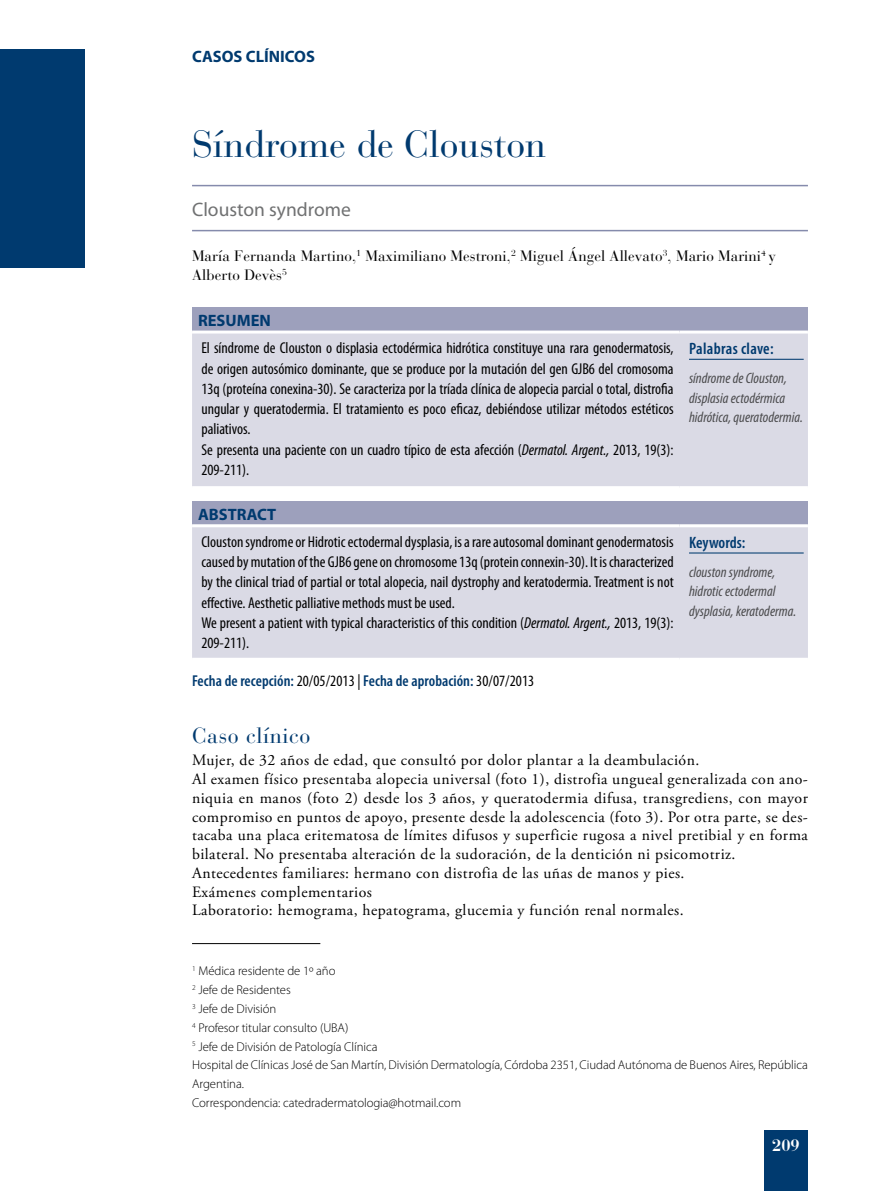
<style>
.page{position:relative;width:893px;height:1191px;background:#fff}
.page>*{position:absolute;margin:0;border:0;box-sizing:border-box;transform-origin:0 0}
.t1{font:37.5px "Bauer Bodoni";color:#003a6f}
.t2{font:21.75px "Bauer Bodoni";letter-spacing:.03em;color:#003a6f}
.t3{font:19.5px "Myriad Pro";color:#707172}
.t4{font:700 16.5px "Myriad Pro";color:#003a6f}
.t5{font:600 condensed 16.5px "Myriad Pro";letter-spacing:.01em;color:#003a6f}
.t6{font:700 16.5px "Bauer Bodoni";color:#fff}
.t7{font:condensed 15.75px/20.2px "Myriad Pro";color:#000}
.t8{font:15.75px/18.8px "Adobe Garamond Pro";letter-spacing:.03em;color:#000}
.t9{font:600 condensed 15.75px "Myriad Pro";letter-spacing:.005em;color:#003a6f}
.t10{font:italic condensed 15px/19.5px "Myriad Pro";color:#4b4b4d}
.t11{font:15px/18.8px "Bauer Bodoni";letter-spacing:.005em;color:#000}
.t12{font:300 12.75px/18.8px "Myriad Pro";letter-spacing:-.005em;color:#000}
.s1{font-style:italic}
.s2{font-weight:400;color:#000}
</style>
<div class="page">
<div style="left:764px;top:1130px;width:44px;height:61px;background:#003a6f"></div>
<div style="left:0;top:50px;width:84px;height:218px;background:#003a6f"></div>
<div style="left:192px;top:308px;width:616px;height:24px;background:#9da0bc"></div>
<div style="left:192px;top:333px;width:616px;height:153px;background:#dadae5"></div>
<hr style="left:192px;top:330px;width:488px;height:3px;background:#fff">
<hr style="left:680px;top:330px;width:128px;height:3px;background:#fff">
<hr style="left:689px;top:359px;width:115px;height:1px;background:#003a6f">
<div style="left:192px;top:501px;width:616px;height:25px;background:#9da0bc"></div>
<div style="left:192px;top:527px;width:616px;height:131px;background:#dadae5"></div>
<hr style="left:192px;top:524px;width:488px;height:3px;background:#fff">
<hr style="left:680px;top:524px;width:128px;height:3px;background:#fff">
<hr style="left:689px;top:552px;width:115px;height:1px;background:#003a6f">
<hr style="left:192px;top:230px;width:616px;height:1px;background:#858bac">
<hr style="left:192px;top:185px;width:616px;height:1px;background:#858bac">
<hr style="left:192px;top:943px;width:128px;height:1px;background:#000">
<p class="t4" style="left:192px;top:46px;width:124px">CASOS CLÍNICOS</p>
<h1 class="t1" style="left:192px;top:121px;width:355px">Síndrome de Clouston</h1>
<p class="t3" style="left:192px;top:197px;width:160px">Clouston syndrome</p>
<p class="t11" style="left:192px;top:247px;width:585px">María Fernanda Martino,<sup>1</sup> Maximiliano Mestroni,<sup>2</sup> Miguel Ángel Allevato<sup>3</sup>, Mario Marini<sup>4</sup> y<br>Alberto Devès<sup>5</sup></p>
<p class="t4" style="left:198px;top:310px;width:74px">RESUMEN</p>
<p class="t7" style="left:201px;top:338px;width:474px">El síndrome de Clouston o displasia ectodérmica hidrótica constituye una rara genodermatosis, de origen autosómico dominante, que se produce por la mutación del gen GJB6 del cromosoma 13q (proteína conexina-30). Se caracteriza por la tríada clínica de alopecia parcial o total, distrofia ungular y queratodermia. El tratamiento es poco eficaz, debiéndose utilizar métodos estéticos paliativos.<br>Se presenta una paciente con un cuadro típico de esta afección (<span class="s1">Dermatol. Argent.,</span> 2013, 19(3):<br>209-211).</p>
<p class="t5" style="left:689px;top:338px;width:86px">Palabras clave:</p>
<p class="t10" style="left:689px;top:368px;width:115px">síndrome de Clouston, displasia ectodérmica hidrótica, queratodermia.</p>
<p class="t4" style="left:198px;top:503px;width:80px">ABSTRACT</p>
<p class="t7" style="left:201px;top:531px;width:474px">Clouston syndrome or Hidrotic ectodermal dysplasia, is a rare autosomal dominant genodermatosis caused by mutation of the GJB6 gene on chromosome 13q (protein connexin-30). It is characterized by the clinical triad of partial or total alopecia, nail dystrophy and keratodermia. Treatment is not effective. Aesthetic palliative methods must be used.<br>We present a patient with typical characteristics of this condition (<span class="s1">Dermatol. Argent.,</span> 2013, 19(3):<br>209-211).</p>
<p class="t5" style="left:689px;top:532px;width:58px">Keywords:</p>
<p class="t10" style="left:689px;top:562px;width:109px">clouston syndrome, hidrotic ectodermal dysplasia, keratoderma.</p>
<p class="t9" style="left:192px;top:671px;width:344px">Fecha de recepción: <span class="s2">20/05/2013 |</span> Fecha de aprobación: <span class="s2">30/07/2013</span></p>
<h2 class="t2" style="left:192px;top:722px;width:120px">Caso clínico</h2>
<p class="t8" style="left:192px;top:751px;width:617px">Mujer, de 32 años de edad, que consultó por dolor plantar a la deambulación.<br>Al examen físico presentaba alopecia universal (foto 1), distrofia ungueal generalizada con ano&shy;niquia en manos (foto 2) desde los 3 años, y queratodermia difusa, transgrediens, con mayor compromiso en puntos de apoyo, presente desde la adolescencia (foto 3). Por otra parte, se des&shy;tacaba una placa eritematosa de límites difusos y superficie rugosa a nivel pretibial y en forma bilateral. No presentaba alteración de la sudoración, de la dentición ni psicomotriz.<br>Antecedentes familiares: hermano con distrofia de las uñas de manos y pies.<br>Exámenes complementarios<br>Laboratorio: hemograma, hepatograma, glucemia y función renal normales.</p>
<p class="t12" style="left:192px;top:961px;width:617px"><sup>1</sup> Médica residente de 1º año<br><sup>2</sup> Jefe de Residentes<br><sup>3</sup> Jefe de División<br><sup>4</sup> Profesor titular consulto (UBA)<br><sup>5</sup> Jefe de División de Patología Clínica<br>Hospital de Clínicas José de San Martín, División Dermatología, Córdoba 2351, Ciudad Autónoma de Buenos Aires, República Argentina.<br>Correspondencia: catedradermatologia@hotmail.com</p>
<p class="t6" style="left:772px;top:1135px;width:29px">209</p>
</div>
